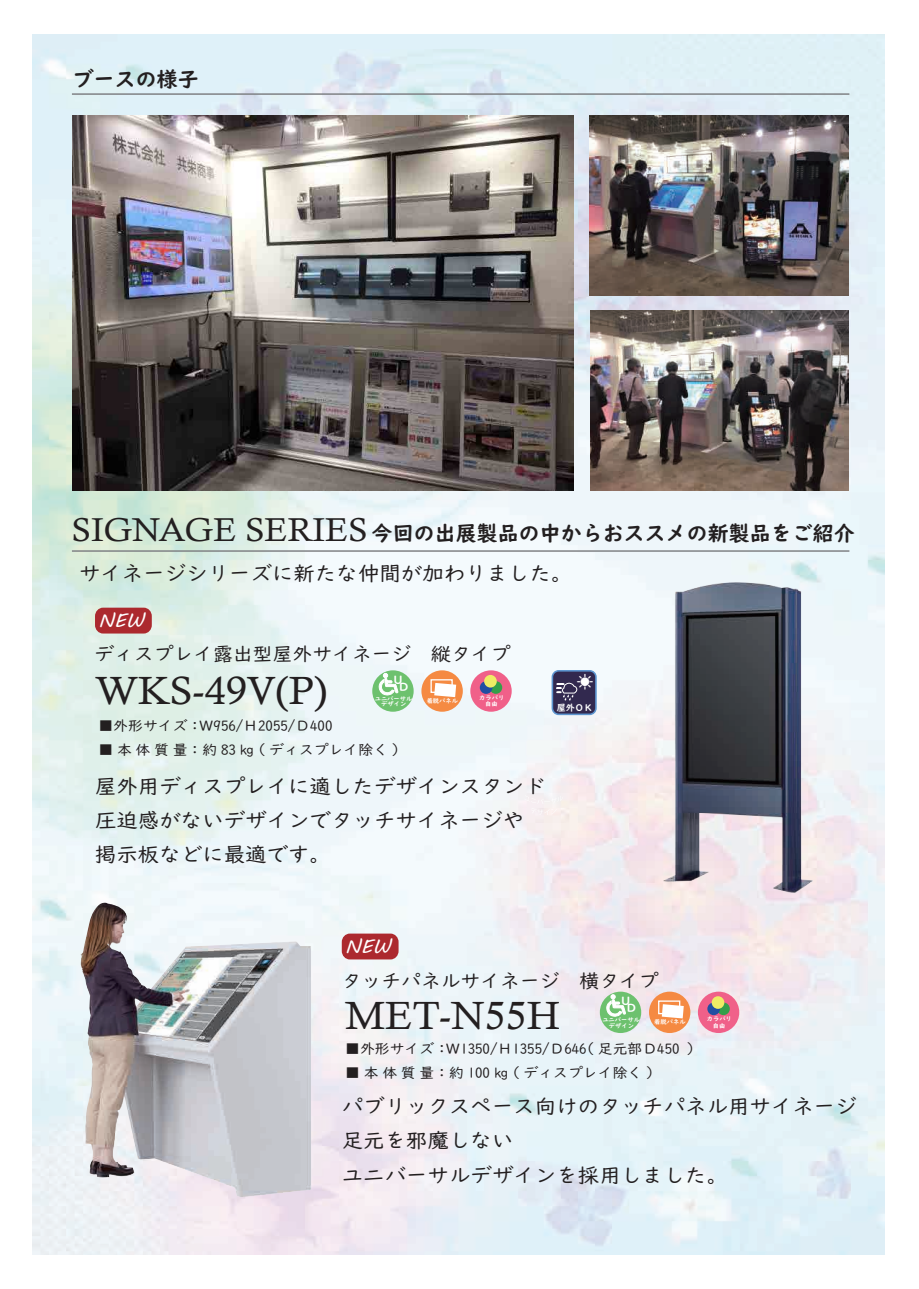
<style>
.page{position:relative;width:919px;height:1289px;background:#fff}
.page>*{position:absolute;margin:0;border:0;box-sizing:border-box;transform-origin:0 0}
.t1{font:39.3px "Calisto";color:#231f20;scale:1.05 1}
.t2{font:21px "UD Digi Kyokasho N B";color:#231f20}
.t3{font:20.4px/34.2px "UD Digi Kyokasho N R";color:#231f20;scale:1.05 1}
.t4{font:18.9px "UD Digi Kyokasho N R";color:#231f20;scale:1.05 1}
.t5{font:18.9px "MV Boli";color:#fff;scale:1.05 1}
.t6{font:16.5px "UD Digi Kyokasho N B";color:#fff}
.t7{font:14.1px "UD Digi Kyokasho N R";color:#231f20;scale:1.05 1}
.t8{font:11.1px "UD Digi Kyokasho NK B";color:#fff;scale:1.05 1}
.t9{font:9px "UD Digi Kyokasho N B";color:#fff}
.t10{font:6px/6.3px "UD Digi Kyokasho N B";color:#fff;text-align:center;scale:1.05 1}
.s1{font-family:"Calisto";font-size:33px}
</style>
<div class="page">
<img style="left:32px;top:34px;width:852px;height:1220px">
<hr style="left:72px;top:93px;width:777px;height:2px;background:#808285">
<hr style="left:72px;top:550px;width:777px;height:2px;background:#808285">
<img style="left:80px;top:902px;width:75px;height:275px">
<img style="left:642px;top:559px;width:185px;height:349px">
<div style="left:95px;top:607px;width:57px;height:26px;background:#ac292e;border-radius:8px"></div>
<div style="left:342px;top:933px;width:56px;height:26px;background:#ac292e;border-radius:8px"></div>
<svg style="left:524px;top:795px;width:39px;height:20px"></svg>
<div style="left:421px;top:670px;width:42px;height:41px;background:#f58a42;border-radius:50%"></div>
<svg style="left:434px;top:683px;width:22px;height:14px"></svg>
<div style="left:430px;top:679px;width:22px;height:14px;border:1px solid #fff"></div>
<div style="left:372px;top:670px;width:41px;height:41px;background:#6dc16e;border-radius:50%"></div>
<svg style="left:379px;top:673px;width:19px;height:22px"></svg>
<div style="left:470px;top:670px;width:41px;height:41px;background:#f06089;border-radius:50%"></div>
<svg style="left:489px;top:681px;width:13px;height:12px"></svg>
<svg style="left:480px;top:681px;width:12px;height:13px"></svg>
<div style="left:484px;top:675px;width:12px;height:12px;background:#efec65;border-radius:50%"></div>
<div style="left:649px;top:991px;width:41px;height:41px;background:#f58a42;border-radius:50%"></div>
<svg style="left:661px;top:1004px;width:22px;height:14px"></svg>
<div style="left:658px;top:1000px;width:22px;height:14px;border:1px solid #fff"></div>
<div style="left:599px;top:991px;width:42px;height:41px;background:#6dc16e;border-radius:50%"></div>
<svg style="left:606px;top:994px;width:19px;height:22px"></svg>
<div style="left:697px;top:991px;width:42px;height:41px;background:#f06089;border-radius:50%"></div>
<svg style="left:717px;top:1002px;width:12px;height:13px"></svg>
<svg style="left:707px;top:1002px;width:13px;height:13px"></svg>
<div style="left:711px;top:996px;width:13px;height:12px;background:#efec65;border-radius:50%"></div>
<div style="left:552px;top:670px;width:44px;height:44px;background:#32294f;border-radius:6px"></div>
<div style="left:551px;top:670px;width:45px;height:45px;border:2px solid #5d95cf;border-radius:6px"></div>
<svg style="left:556px;top:682px;width:21px;height:18px"></svg>
<img style="left:73px;top:115px;width:500px;height:376px">
<img style="left:589px;top:115px;width:259px;height:180px">
<img style="left:590px;top:311px;width:258px;height:180px">
<p class="t2" style="left:73px;top:66px;width:128px">ブースの様子</p>
<p class="t2" style="left:72px;top:521px;width:784px"><span class="s1">SIGNAGE SERIES</span> 今回の出展製品の中からおススメの新製品をご紹介</p>
<p class="t3" style="left:79px;top:556px;width:471px">サイネージシリーズに新たな仲間が加わりました。</p>
<p class="t5" style="left:98px;top:607px;width:45px">NEW</p>
<p class="t4" style="left:94px;top:643px;width:397px">ディスプレイ露出型屋外サイネージ　縦タイプ</p>
<h1 class="t1" style="left:95px;top:668px;width:223px">WKS-49V(P)</h1>
<p class="t8" style="left:393px;top:673px;width:10px">U</p>
<p class="t8" style="left:399px;top:680px;width:10px">D</p>
<p class="t10" style="left:479px;top:694px;width:25px">カラバリ自由</p>
<p class="t10" style="left:375px;top:695px;width:37px">ユニバーサル</p>
<p class="t10" style="left:426px;top:697px;width:31px">着脱パネル</p>
<p class="t10" style="left:381px;top:701px;width:25px">デザイン</p>
<p class="t7" style="left:98px;top:718px;width:224px">■外形サイズ：Ｗ956/Ｈ2055/Ｄ400</p>
<p class="t7" style="left:98px;top:741px;width:288px">■ 本体質量：約 83 ㎏ ( ディスプレイ除く )</p>
<p class="t3" style="left:95px;top:769px;width:431px">屋外用ディスプレイに適したデザインスタンド圧迫感がないデザインでタッチサイネージや掲示板などに最適です。</p>
<p class="t6" style="left:576px;top:672px;width:18px">☀</p>
<p class="t9" style="left:556px;top:702px;width:38px">屋外ＯＫ</p>
<p class="t5" style="left:345px;top:933px;width:45px">NEW</p>
<p class="t4" style="left:342px;top:969px;width:303px">タッチパネルサイネージ　横タイプ</p>
<h1 class="t1" style="left:345px;top:992px;width:206px">MET-N55H</h1>
<p class="t8" style="left:621px;top:994px;width:10px">U</p>
<p class="t8" style="left:626px;top:1001px;width:10px">D</p>
<p class="t10" style="left:602px;top:1016px;width:37px">ユニバーサル</p>
<p class="t10" style="left:654px;top:1018px;width:31px">着脱パネル</p>
<p class="t10" style="left:609px;top:1022px;width:25px">デザイン</p>
<p class="t7" style="left:345px;top:1040px;width:334px">■外形サイズ：Ｗ1350/Ｈ1355/Ｄ646( 足元部Ｄ450 )</p>
<p class="t7" style="left:345px;top:1064px;width:295px">■ 本体質量：約 100 ㎏ ( ディスプレイ除く )</p>
<p class="t10" style="left:706px;top:1016px;width:25px">カラバリ自由</p>
<p class="t3" style="left:342px;top:1089px;width:492px">パブリックスペース向けのタッチパネル用サイネージ足元を邪魔しない<br>ユニバーサルデザインを採用しました。</p>
</div>
